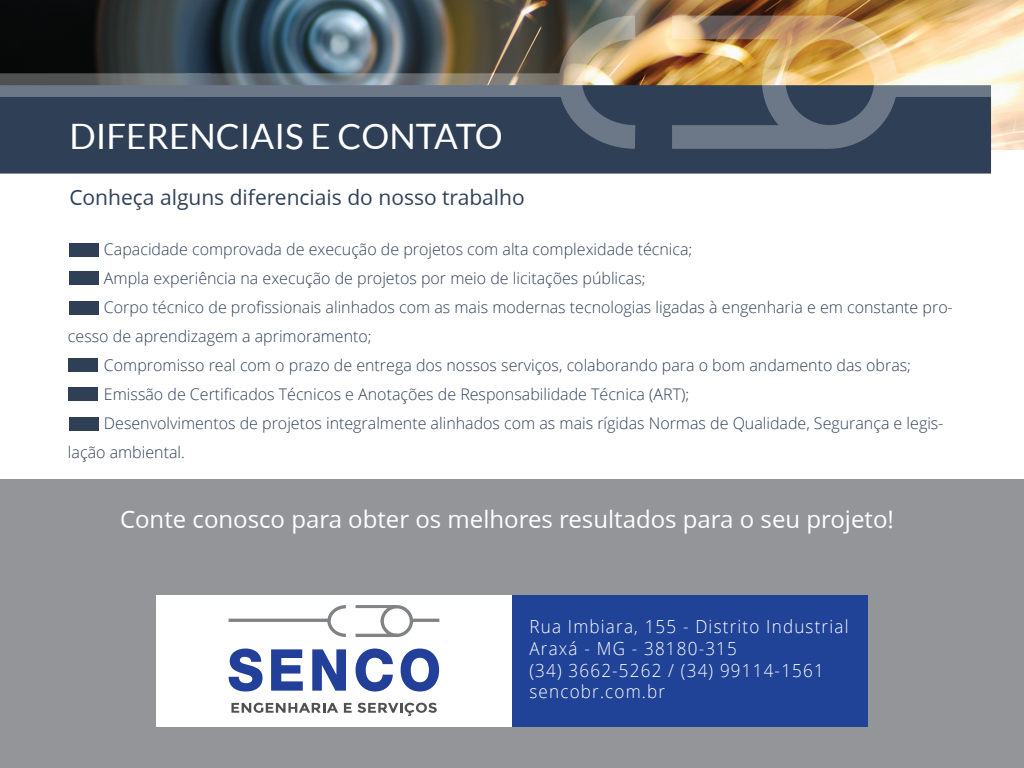
<style>
.page{position:relative;width:1024px;height:768px;background:#fff}
.page>*{position:absolute;margin:0;border:0;box-sizing:border-box;transform-origin:0 0}
.t1{font:35px "Lato";color:#fefefe}
.t2{font:24px "Open Sans";color:#fff}
.t3{font:21px "Open Sans";color:#2e3f56}
.t4{font:300 18px/21.6px "Open Sans";letter-spacing:.07em;color:#fff;scale:.95 1}
.t5{font:300 16px "Open Sans";color:#2e3f56}
</style>
<div class="page">
<div style="left:0;top:479px;width:1024px;height:289px;background:#939598"></div>
<div style="left:512px;top:595px;width:355px;height:131px;background:#204397"></div>
<div style="left:156px;top:595px;width:356px;height:131px;background:#fff"></div>
<svg style="left:231px;top:703px;width:107px;height:10px"></svg>
<svg style="left:344px;top:703px;width:8px;height:10px"></svg>
<svg style="left:358px;top:703px;width:79px;height:13px"></svg>
<svg style="left:229px;top:649px;width:34px;height:43px"></svg>
<svg style="left:271px;top:649px;width:32px;height:42px"></svg>
<svg style="left:312px;top:649px;width:34px;height:42px"></svg>
<svg style="left:356px;top:649px;width:37px;height:43px"></svg>
<svg style="left:401px;top:649px;width:38px;height:43px"></svg>
<hr style="left:229px;top:619px;width:100px;height:3px;background:#808285">
<hr style="left:356px;top:634px;width:41px;height:3px;background:#808285">
<hr style="left:356px;top:605px;width:40px;height:3px;background:#808285">
<svg style="left:326px;top:605px;width:20px;height:32px"></svg>
<hr style="left:411px;top:619px;width:28px;height:3px;background:#808285">
<svg style="left:379px;top:605px;width:36px;height:32px"></svg>
<div style="left:69px;top:243px;width:29px;height:13px;background:#2e3f56"></div>
<div style="left:69px;top:272px;width:29px;height:13px;background:#2e3f56"></div>
<div style="left:69px;top:301px;width:29px;height:13px;background:#2e3f56"></div>
<div style="left:68px;top:359px;width:30px;height:13px;background:#2e3f56"></div>
<div style="left:68px;top:387px;width:30px;height:13px;background:#2e3f56"></div>
<img style="left:0;top:0;width:1024px;height:149px">
<div style="left:0;top:85px;width:991px;height:89px;background:#2e3f56"></div>
<div style="left:672px;top:125px;width:156px;height:24px;background:#6c7888"></div>
<svg style="left:211px;top:73px;width:336px;height:24px;background:#737c84"></svg>
<svg style="left:672px;top:16px;width:78px;height:23px;background:#a78d76"></svg>
<img style="left:547px;top:16px;width:112px;height:133px">
<svg style="left:910px;top:73px;width:83px;height:24px"></svg>
<svg style="left:750px;top:16px;width:160px;height:133px;background:#95866c"></svg>
<svg style="left:0;top:73px;width:211px;height:24px;background:#646d75"></svg>
<div style="left:69px;top:417px;width:30px;height:13px;background:#2e3f56"></div>
<h1 class="t1" style="left:69px;top:116px;width:435px">DIFERENCIAIS E CONTATO</h1>
<h3 class="t3" style="left:69px;top:186px;width:457px">Conheça alguns diferenciais do nosso trabalho</h3>
<p class="t5" style="left:104px;top:239px;width:590px">Capacidade comprovada de execução de projetos com alta complexidade técnica;</p>
<p class="t5" style="left:104px;top:268px;width:543px">Ampla experiência na execução de projetos por meio de licitações públicas;</p>
<p class="t5" style="left:104px;top:297px;width:850px">Corpo técnico de profissionais alinhados com as mais modernas tecnologias ligadas à engenharia e em constante pro-</p>
<p class="t5" style="left:68px;top:326px;width:305px">cesso de aprendizagem a aprimoramento;</p>
<p class="t5" style="left:104px;top:355px;width:809px">Compromisso real com o prazo de entrega dos nossos serviços, colaborando para o bom andamento das obras;</p>
<p class="t5" style="left:104px;top:384px;width:587px">Emissão de Certificados Técnicos e Anotações de Responsabilidade Técnica (ART);</p>
<p class="t5" style="left:104px;top:413px;width:841px">Desenvolvimentos de projetos integralmente alinhados com as mais rígidas Normas de Qualidade, Segurança e legis-</p>
<p class="t5" style="left:68px;top:442px;width:118px">lação ambiental.</p>
<h2 class="t2" style="left:120px;top:506px;width:775px">Conte conosco para obter os melhores resultados para o seu projeto!</h2>
<p class="t4" style="left:529px;top:616px;width:337px">Rua Imbiara, 155 - Distrito Industrial<br>Araxá - MG - 38180-315<br>(34) 3662-5262 / (34) 99114-1561 sencobr.com.br</p>
</div>
